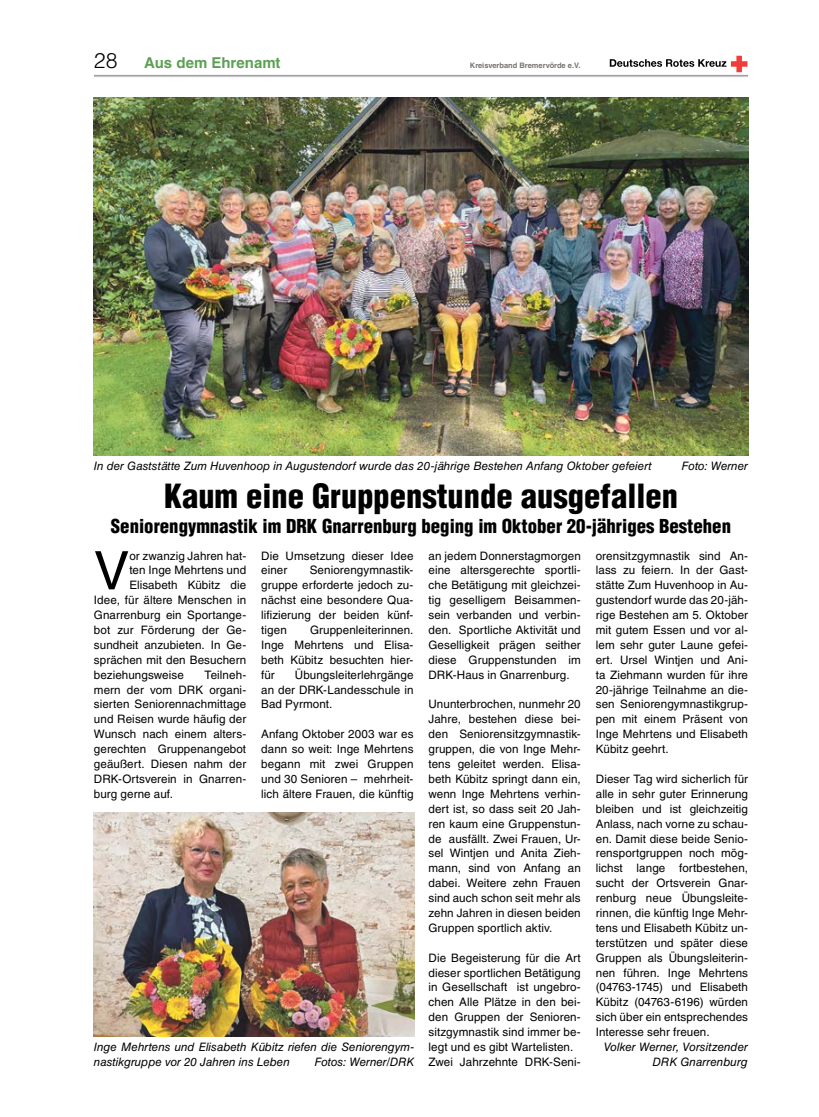
<style>
.page{position:relative;width:819px;height:1117px;background:#fff}
.page>*{position:absolute;margin:0;border:0;box-sizing:border-box;transform-origin:0 0}
.t1{font:53.12px "Helvetica LT Std";color:#000}
.t2{font:900 condensed 32.5px "Helvetica LT Std";color:#000}
.t3{font:300 21.25px "Helvetica LT Std";color:#000}
.t4{font:900 condensed 18.75px "Helvetica LT Std";color:#000}
.t5{font:700 15px "Helvetica LT Std";color:#5da055}
.t6{font:11.62px/14.9px "Helvetica LT Std";letter-spacing:.005em;color:#000;text-align:justify}
.t7{font:italic 11.62px/14.9px "Helvetica LT Std";color:#000;text-align:right}
.t8{font:700 7.5px "Helvetica LT Std";color:#787370}
</style>
<div class="page">
<svg style="left:609px;top:56px;width:138px;height:16px"></svg>
<img style="left:94px;top:98px;width:654px;height:357px">
<img style="left:94px;top:812px;width:320px;height:223px">
<h3 class="t3" style="left:94px;top:48px;width:25px">28</h3>
<p class="t5" style="left:144px;top:54px;width:138px">Aus dem Ehrenamt</p>
<p class="t8" style="left:470px;top:61px;width:112px">Kreisverband Bremervörde e.V.</p>
<p class="t7" style="left:94px;top:458px;width:559px">In der Gaststätte Zum Huvenhoop in Augustendorf wurde das 20-jährige Bestehen Anfang Oktober gefeiert</p>
<p class="t7" style="left:681px;top:458px;width:68px">Foto: Werner</p>
<h2 class="t2" style="left:164px;top:476px;width:515px">Kaum eine Gruppenstunde ausgefallen</h2>
<h3 class="t4" style="left:111px;top:514px;width:621px">Seniorengymnastik im DRK Gnarrenburg beging im Oktober 20-jähriges Bestehen</h3>
<h1 class="t1" style="left:94px;top:539px;width:37px">V</h1>
<p class="t6" style="left:129px;top:548px;width:118px">or zwanzig Jahren hat-</p>
<p class="t6" style="left:261px;top:548px;width:154px">Die Umsetzung dieser Idee einer</p>
<p class="t6" style="left:428px;top:548px;width:154px">an jedem Donnerstagmorgen eine altersgerechte sportli&shy;che Betätigung mit gleichzei&shy;tig geselligem Beisammen&shy;sein verbanden und verbin&shy;den. Sportliche Aktivität und Geselligkeit prägen seither diese Gruppenstunden im DRK-Haus in Gnarrenburg.</p>
<p class="t6" style="left:428px;top:696px;width:154px">Ununterbrochen, nunmehr 20<br>Jahre, bestehen diese bei&shy;den Seniorensitzgymnastik&shy;gruppen, die von Inge Mehr&shy;tens geleitet werden. Elisa&shy;beth Kübitz springt dann ein, wenn Inge Mehrtens verhin&shy;dert ist, so dass seit 20 Jah&shy;ren kaum eine Gruppenstun&shy;de ausfällt. Zwei Frauen, Ur&shy;sel Wintjen und Anita Zieh&shy;mann, sind von Anfang an dabei. Weitere zehn Frauen sind auch schon seit mehr als zehn Jahren in diesen beiden Gruppen sportlich aktiv.</p>
<p class="t6" style="left:428px;top:949px;width:154px;text-align:left">Die Begeisterung für die Art dieser sportlichen Betätigung in Gesellschaft ist ungebro&shy;chen Alle Plätze in den bei&shy;den Gruppen der Senioren&shy;sitzgymnastik sind immer be&shy;legt und es gibt Wartelisten.<br>Zwei Jahrzehnte DRK-Seni-</p>
<p class="t6" style="left:595px;top:548px;width:154px">orensitzgymnastik sind An&shy;lass zu feiern. In der Gast&shy;stätte Zum Huvenhoop in Au&shy;gustendorf wurde das 20-jäh&shy;rige Bestehen am 5. Oktober mit gutem Essen und vor al&shy;lem sehr guter Laune gefei&shy;ert. Ursel Wintjen und Ani&shy;ta Ziehmann wurden für ihre 20-jährige Teilnahme an die&shy;sen Seniorengymnastikgrup&shy;pen mit einem Präsent von Inge Mehrtens und Elisabeth Kübitz geehrt.</p>
<p class="t6" style="left:595px;top:771px;width:154px">Dieser Tag wird sicherlich für alle in sehr guter Erinnerung bleiben und ist gleichzeitig Anlass, nach vorne zu schau&shy;en. Damit diese beide Senio&shy;rensportgruppen noch mög&shy;lichst lange fortbestehen, sucht der Ortsverein Gnar&shy;renburg neue Übungsleite&shy;rinnen, die künftig Inge Mehr&shy;tens und Elisabeth Kübitz un&shy;terstützen und später diese Gruppen als Übungsleiterin&shy;nen führen. Inge Mehrtens (04763-1745) und Elisabeth Kübitz (04763-6196) würden sich über ein entsprechendes Interesse sehr freuen.</p>
<p class="t7" style="left:603px;top:1039px;width:146px">Volker Werner, Vorsitzender<br>DRK Gnarrenburg</p>
<p class="t6" style="left:261px;top:562px;width:154px;text-indent:48px">Seniorengymnastik&shy;gruppe erforderte jedoch zu&shy;nächst eine besondere Qua&shy;lifizierung der beiden künf&shy;tigen</p>
<p class="t6" style="left:129px;top:562px;width:118px">ten Inge Mehrtens und</p>
<p class="t6" style="left:129px;top:577px;width:118px">Elisabeth Kübitz die</p>
<p class="t6" style="left:94px;top:592px;width:154px">Idee, für ältere Menschen in</p>
<p class="t6" style="left:94px;top:607px;width:154px">Gnarrenburg ein Sportange-</p>
<p class="t6" style="left:94px;top:622px;width:154px">bot zur Förderung der Ge-</p>
<p class="t6" style="left:94px;top:637px;width:154px">sundheit anzubieten. In Ge-</p>
<p class="t6" style="left:94px;top:652px;width:154px">sprächen mit den Besuchern</p>
<p class="t6" style="left:94px;top:667px;width:91px">beziehungsweise</p>
<p class="t6" style="left:261px;top:622px;width:154px;text-indent:49px">Gruppenleiterinnen.<br>Inge Mehrtens und Elisa&shy;beth Kübitz besuchten hier&shy;für</p>
<p class="t6" style="left:261px;top:667px;width:154px;text-indent:34px">Übungsleiterlehrgänge an der DRK-Landesschule in Bad Pyrmont.</p>
<p class="t6" style="left:261px;top:726px;width:154px">Anfang Oktober 2003 war es dann so weit: Inge Mehrtens begann mit zwei Gruppen und 30 Senioren – mehrheit&shy;lich ältere Frauen, die künftig</p>
<p class="t6" style="left:94px;top:667px;width:154px;text-indent:111px">Teilneh&shy;mern der vom DRK organi&shy;sierten Seniorennachmittage und Reisen wurde häufig der Wunsch nach einem alters&shy;gerechten Gruppenangebot geäußert. Diesen nahm der DRK-Ortsverein in Gnarren&shy;burg gerne auf.</p>
<p class="t7" style="left:94px;top:1039px;width:322px;text-align:left">Inge Mehrtens und Elisabeth Kübitz riefen die Seniorengym&shy;nastikgruppe vor 20 Jahren ins Leben</p>
<p class="t7" style="left:314px;top:1054px;width:101px">Fotos: Werner/DRK</p>
</div>
